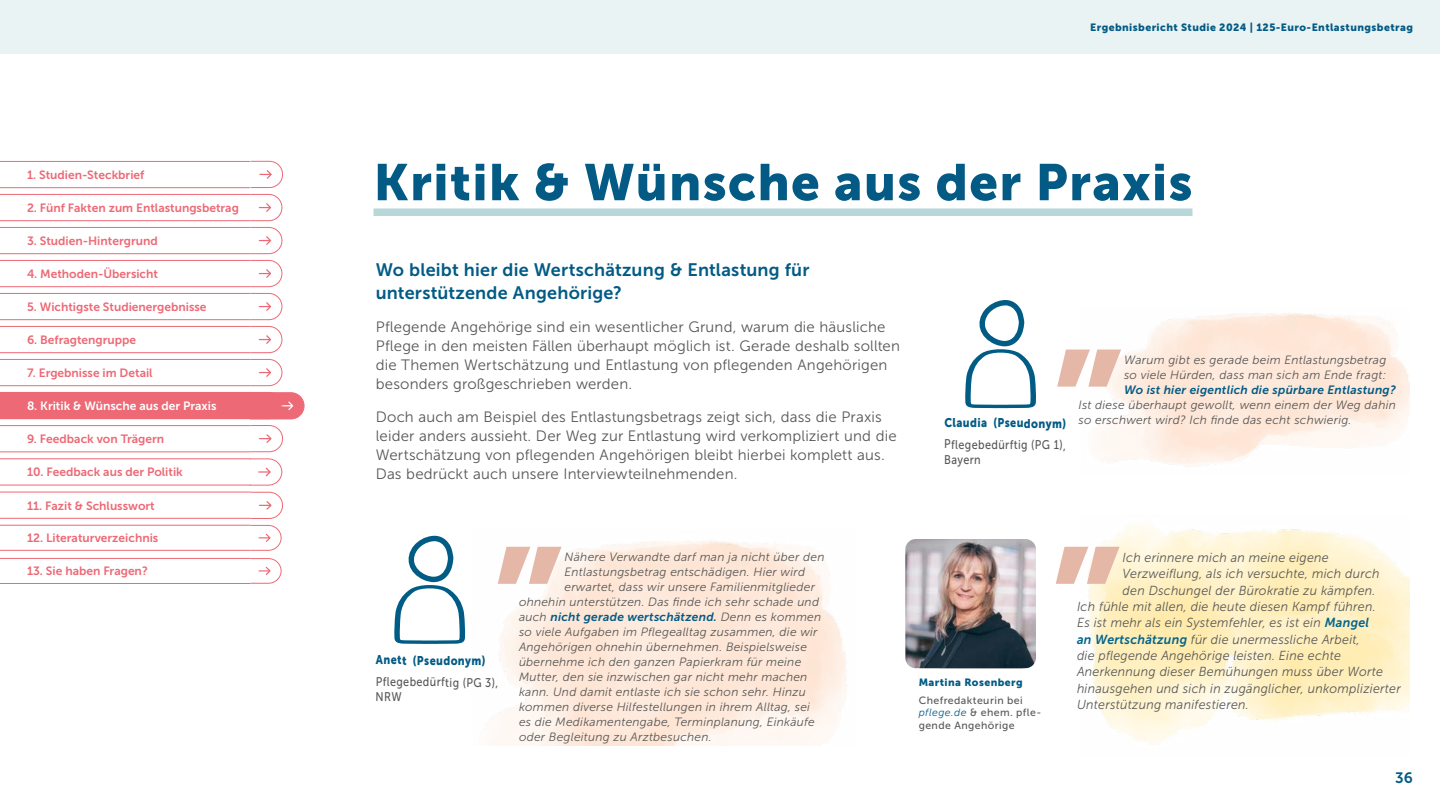
<style>
.page{position:relative;width:1440px;height:810px;background:#fff}
.page>*{position:absolute;margin:0;border:0;box-sizing:border-box;transform-origin:0 0}
.t1{font:51px "Museo Sans 900";letter-spacing:.025em;color:#035b85}
.t2{font:18px/22.5px "Museo Sans 700";letter-spacing:.01em;color:#035b85}
.t3{font:15px/18.8px "Museo Sans 300";letter-spacing:.015em;color:#575756}
.t4{font:15px "Museo Sans 700";color:#035b85}
.t5{font:italic 13.05px "Museo Sans 300";letter-spacing:.02em;color:#575756;scale:.95 1}
.t6{font:12.6px/15.6px "Museo Sans 500";color:#575756;scale:.85 1}
.t7{font:12.6px "Museo Sans 900";color:#035b85;scale:.85 1}
.t8{font:italic 12px/15px "Museo Sans 300";letter-spacing:.02em;color:#575756}
.t9{font:12px "Museo Sans 700";color:#ed6976}
.t10{font:italic 12px "Museo Sans 700";letter-spacing:.02em;color:#035b85}
.t11{font:12px "Museo Sans 700";color:#fff}
.t12{font:12px "Museo Sans 700";color:#ed6975}
.t13{font:10.5px "Museo Sans 900";letter-spacing:.04em;color:#035b85}
.t14{font:10.5px/12.6px "Museo Sans 500";letter-spacing:.04em;color:#575756}
.s1{font-family:"Museo Sans 300";color:#575756}
.s2{font-family:"Museo Sans 300";font-style:italic;color:#035b85}
.s3{font-family:"Museo Sans 700";color:#03658c}
</style>
<div class="page">
<div style="left:0;top:0;width:1440px;height:54px;background:#e9f3f3"></div>
<img style="left:1081px;top:522px;width:328px;height:222px">
<svg style="left:1057px;top:350px;width:64px;height:37px"></svg>
<svg style="left:394px;top:536px;width:71px;height:108px"></svg>
<svg style="left:965px;top:300px;width:71px;height:108px"></svg>
<div style="left:374px;top:208px;width:818px;height:8px;background:#b7d7d8"></div>
<img style="left:905px;top:539px;width:131px;height:129px">
<svg style="left:1056px;top:547px;width:64px;height:37px"></svg>
<svg style="left:498px;top:547px;width:64px;height:37px"></svg>
<svg style="left:0;top:187px;width:250px;height:199px"></svg>
<div style="left:0;top:392px;width:250px;height:27px;background:#ed6975"></div>
<hr style="left:0;top:161px;width:250px;height:1px;background:#ed6976">
<hr style="left:0;top:188px;width:250px;height:1px;background:#ed6976">
<hr style="left:0;top:194px;width:250px;height:1px;background:#ed6976">
<hr style="left:0;top:220px;width:250px;height:1px;background:#ed6976">
<hr style="left:0;top:227px;width:250px;height:1px;background:#ed6976">
<hr style="left:0;top:254px;width:250px;height:1px;background:#ed6976">
<hr style="left:0;top:260px;width:250px;height:1px;background:#ed6976">
<hr style="left:0;top:286px;width:250px;height:1px;background:#ed6976">
<hr style="left:0;top:293px;width:250px;height:1px;background:#ed6976">
<hr style="left:0;top:320px;width:250px;height:1px;background:#ed6976">
<hr style="left:0;top:326px;width:250px;height:1px;background:#ed6976">
<hr style="left:0;top:352px;width:250px;height:1px;background:#ed6976">
<hr style="left:0;top:359px;width:250px;height:1px;background:#ed6976">
<hr style="left:0;top:386px;width:250px;height:1px;background:#ed6976">
<hr style="left:0;top:425px;width:250px;height:1px;background:#ed6976">
<hr style="left:0;top:452px;width:250px;height:1px;background:#ed6976">
<hr style="left:0;top:459px;width:250px;height:1px;background:#ed6976">
<hr style="left:0;top:485px;width:250px;height:1px;background:#ed6976">
<hr style="left:0;top:492px;width:250px;height:1px;background:#ed6976">
<hr style="left:0;top:518px;width:250px;height:1px;background:#ed6976">
<hr style="left:0;top:525px;width:250px;height:1px;background:#ed6976">
<hr style="left:0;top:550px;width:250px;height:1px;background:#ed6976">
<hr style="left:0;top:558px;width:250px;height:1px;background:#ed6976">
<hr style="left:0;top:583px;width:250px;height:1px;background:#ed6976">
<svg style="left:250px;top:194px;width:32px;height:27px"></svg>
<svg style="left:250px;top:227px;width:32px;height:27px"></svg>
<svg style="left:250px;top:260px;width:32px;height:27px"></svg>
<svg style="left:250px;top:293px;width:32px;height:27px"></svg>
<svg style="left:250px;top:326px;width:32px;height:27px"></svg>
<svg style="left:250px;top:359px;width:32px;height:27px"></svg>
<svg style="left:250px;top:392px;width:54px;height:27px"></svg>
<svg style="left:250px;top:425px;width:33px;height:27px"></svg>
<svg style="left:249px;top:459px;width:33px;height:27px"></svg>
<svg style="left:250px;top:492px;width:33px;height:27px"></svg>
<svg style="left:250px;top:525px;width:31px;height:26px"></svg>
<svg style="left:250px;top:558px;width:31px;height:26px"></svg>
<svg style="left:251px;top:161px;width:32px;height:27px"></svg>
<p class="t12" style="left:27px;top:168px;width:119px">1. Studien-Steckbrief</p>
<p class="t9" style="left:27px;top:201px;width:213px">2. Fünf Fakten zum Entlastungsbetrag</p>
<p class="t9" style="left:27px;top:234px;width:132px">3. Studien-Hintergrund</p>
<p class="t9" style="left:27px;top:267px;width:133px">4. Methoden-Übersicht</p>
<p class="t9" style="left:27px;top:300px;width:181px">5. Wichtigste Studienergebnisse</p>
<p class="t9" style="left:27px;top:333px;width:111px">6. Befragtengruppe</p>
<p class="t9" style="left:27px;top:366px;width:127px">7. Ergebnisse im Detail</p>
<p class="t11" style="left:27px;top:399px;width:191px">8. Kritik &amp; Wünsche aus der Praxis</p>
<p class="t9" style="left:27px;top:432px;width:139px">9. Feedback von Trägern</p>
<p class="t9" style="left:27px;top:466px;width:157px">10. Feedback aus der Politik</p>
<p class="t9" style="left:27px;top:499px;width:129px">11. Fazit &amp; Schlusswort</p>
<p class="t9" style="left:27px;top:531px;width:133px">12. Literaturverzeichnis</p>
<p class="t9" style="left:27px;top:565px;width:122px">13. Sie haben Fragen?</p>
<p class="t13" style="left:1090px;top:21px;width:324px">Ergebnisbericht Studie 2024 | 125-Euro-Entlastungsbetrag</p>
<h1 class="t1" style="left:374px;top:153px;width:821px">Kritik &amp; Wünsche aus der Praxis</h1>
<h2 class="t2" style="left:376px;top:259px;width:435px">Wo bleibt hier die Wertschätzung &amp; Entlastung für unterstützende Angehörige?</h2>
<p class="t3" style="left:376px;top:318px;width:526px">Pflegende Angehörige sind ein wesentlicher Grund, warum die häusliche Pflege in den meisten Fällen überhaupt möglich ist. Gerade deshalb sollten die Themen Wertschätzung und Entlastung von pflegenden Angehörigen besonders großgeschrieben werden.</p>
<p class="t3" style="left:376px;top:408px;width:522px">Doch auch am Beispiel des Entlastungsbetrags zeigt sich, dass die Praxis leider anders aussieht. Der Weg zur Entlastung wird verkompliziert und die Wertschätzung von pflegenden Angehörigen bleibt hierbei komplett aus.<br>Das bedrückt auch unsere Interviewteilnehmenden.</p>
<p class="t7" style="left:945px;top:415px;width:145px;rotate:1deg">Claudia (Pseudonym)</p>
<p class="t6" style="left:944px;top:436px;width:145px;rotate:1deg">Pflegebedürftig (PG 1),<br>Bayern</p>
<p class="t8" style="left:1124px;top:352px;width:264px">Warum gibt es gerade beim Entlastungsbetrag so viele Hürden, dass man sich am Ende fragt:</p>
<p class="t10" style="left:1124px;top:383px;width:273px">Wo ist hier eigentlich die spürbare Entlastung?</p>
<p class="t8" style="left:1079px;top:397px;width:319px">Ist diese überhaupt gewollt, wenn einem der Weg dahin so erschwert wird? Ich finde das echt schwierig.</p>
<p class="t7" style="left:376px;top:652px;width:130px;rotate:1deg">Anett (Pseudonym)</p>
<p class="t6" style="left:376px;top:673px;width:146px;rotate:1deg">Pflegebedürftig (PG 3),<br>NRW</p>
<p class="t8" style="left:565px;top:550px;width:261px">Nähere Verwandte darf man ja nicht über den</p>
<p class="t8" style="left:565px;top:565px;width:242px">Entlastungsbetrag entschädigen. Hier wird</p>
<p class="t8" style="left:565px;top:580px;width:252px">erwartet, dass wir unsere Familienmitglieder</p>
<p class="t8" style="left:519px;top:595px;width:302px">ohnehin unterstützen. Das finde ich sehr schade und</p>
<p class="t10" style="left:519px;top:610px;width:304px"><span class="s1">auch</span> nicht gerade wertschätzend. <span class="s1">Denn es kommen</span></p>
<p class="t8" style="left:519px;top:625px;width:300px">so viele Aufgaben im Pflegealltag zusammen, die wir Angehörigen ohnehin übernehmen. Beispielsweise übernehme ich den ganzen Papierkram für meine Mutter, den sie inzwischen gar nicht mehr machen kann. Und damit entlaste ich sie schon sehr. Hinzu kommen diverse Hilfestellungen in ihrem Alltag, sei es die Medikamentengabe, Terminplanung, Einkäufe oder Begleitung zu Arztbesuchen.</p>
<p class="t13" style="left:919px;top:676px;width:106px">Martina Rosenberg</p>
<p class="t14" style="left:919px;top:694px;width:124px">Chefredakteurin bei <span class="s2">pflege.de</span> &amp; ehem. pfle&shy;gende Angehörige</p>
<p class="t5" style="left:1123px;top:550px;width:219px">Ich erinnere mich an meine eigene</p>
<p class="t5" style="left:1123px;top:567px;width:272px">Verzweiflung, als ich versuchte, mich durch</p>
<p class="t5" style="left:1123px;top:583px;width:268px">den Dschungel der Bürokratie zu kämpfen.</p>
<p class="t5" style="left:1077px;top:599px;width:316px">Ich fühle mit allen, die heute diesen Kampf führen.</p>
<p class="t5" style="left:1077px;top:616px;width:309px">Es ist mehr als ein Systemfehler, es ist ein <span class="s3">Mangel</span></p>
<p class="t5" style="left:1077px;top:632px;width:299px"><span class="s3">an Wertschätzung</span> für die unermessliche Arbeit,</p>
<p class="t5" style="left:1077px;top:648px;width:280px">die pflegende Angehörige leisten. Eine echte</p>
<p class="t5" style="left:1077px;top:665px;width:324px">Anerkennung dieser Bemühungen muss über Worte</p>
<p class="t5" style="left:1077px;top:681px;width:342px">hinausgehen und sich in zugänglicher, unkomplizierter</p>
<p class="t5" style="left:1077px;top:698px;width:182px">Unterstützung manifestieren.</p>
<p class="t4" style="left:1395px;top:769px;width:19px">36</p>
</div>
